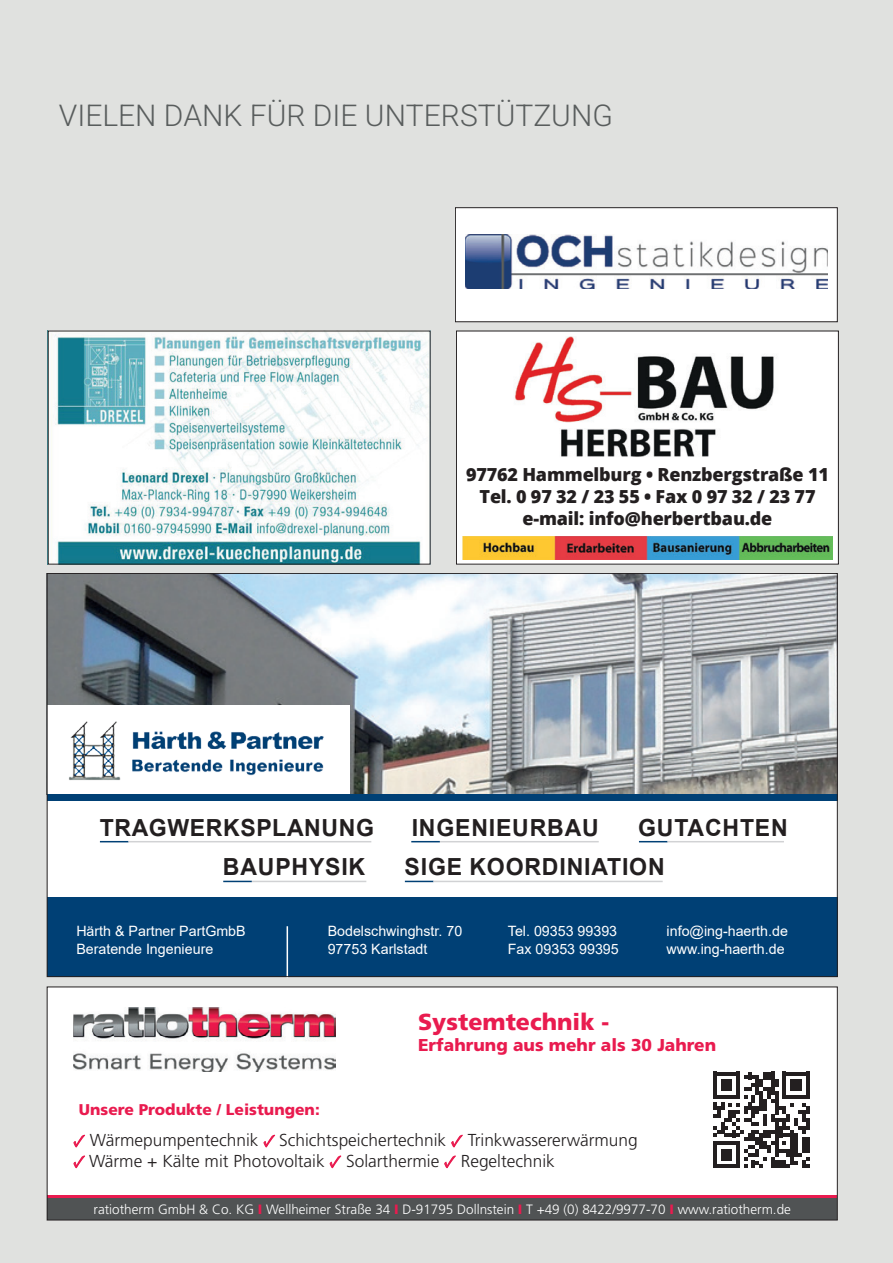
<style>
.page{position:relative;width:893px;height:1263px;background:#e0e1df}
.page>*{position:absolute;margin:0;border:0;box-sizing:border-box;transform-origin:0 0}
.t1{font:300 30px "Heebo";color:#595d5d}
.t2{font:700 23.55px "Arial";letter-spacing:.035em;color:#231f20}
.t3{font:900 23.25px "Frutiger LT Std";color:#e91b4f}
.t4{font:800 18px/21.6px "Open Sans";letter-spacing:-.01em;color:#231f20;text-align:center}
.t5{font:300 17.25px "Frutiger LT Std";color:#231f20}
.t6{font:900 17.25px "Frutiger LT Std";color:#e91b4f}
.t7{font:900 15.6px "Frutiger LT Std";color:#e91b4f}
.t8{font:14.25px/17.9px "Arial";color:#fff}
.t9{font:300 13.5px "Frutiger LT Std";color:#fff}
.s1{font-family:"Minion Pro";font-weight:400;color:#e91b4f}
.s2{font-weight:900;color:#e91b4f}
</style>
<div class="page">
<img style="left:50px;top:333px;width:379px;height:229px">
<div style="left:456px;top:331px;width:383px;height:233px;background:#fff"></div>
<img style="left:462px;top:536px;width:370px;height:23px">
<img style="left:514px;top:336px;width:260px;height:121px">
<div style="left:456px;top:331px;width:383px;height:233px;border:1px solid #231f20"></div>
<div style="left:455px;top:207px;width:383px;height:115px;background:#fff"></div>
<img style="left:465px;top:235px;width:363px;height:54px">
<div style="left:455px;top:207px;width:383px;height:115px;border:1px solid #231f20"></div>
<div style="left:47px;top:986px;width:791px;height:234px;background:#fff"></div>
<img style="left:73px;top:1008px;width:262px;height:64px">
<div style="left:48px;top:1198px;width:789px;height:22px;background:#505354"></div>
<hr style="left:48px;top:1195px;width:789px;height:3px;background:#e91b4f">
<img style="left:713px;top:1071px;width:97px;height:97px">
<svg style="left:713px;top:1072px;width:96px;height:96px"></svg>
<div style="left:47px;top:986px;width:791px;height:234px;border:1px solid #231f20"></div>
<div style="left:47px;top:573px;width:791px;height:404px;background:#fff"></div>
<div style="left:47px;top:897px;width:791px;height:80px;background:#004075"></div>
<img style="left:49px;top:575px;width:787px;height:219px">
<div style="left:47px;top:794px;width:791px;height:7px;background:#004075"></div>
<svg style="left:100px;top:841px;width:29px;height:1px"></svg>
<hr style="left:129px;top:841px;width:242px;height:1px;background:#d1d2d4">
<svg style="left:411px;top:841px;width:29px;height:1px"></svg>
<hr style="left:440px;top:841px;width:159px;height:1px;background:#d1d2d4">
<svg style="left:639px;top:841px;width:29px;height:1px"></svg>
<hr style="left:668px;top:841px;width:116px;height:1px;background:#d1d2d4">
<svg style="left:223px;top:881px;width:29px;height:1px"></svg>
<hr style="left:252px;top:881px;width:114px;height:1px;background:#d1d2d4">
<svg style="left:405px;top:881px;width:28px;height:1px"></svg>
<hr style="left:433px;top:881px;width:230px;height:1px;background:#d1d2d4">
<div style="left:47px;top:705px;width:303px;height:89px;background:#fff"></div>
<img style="left:69px;top:721px;width:255px;height:59px">
<hr style="left:287px;top:926px;width:1px;height:51px;background:#fff">
<h1 class="t1" style="left:59px;top:95px;width:555px">VIELEN DANK FÜR DIE UNTERSTÜTZUNG</h1>
<p class="t4" style="left:466px;top:463px;width:364px">97762 Hammelburg • Renzbergstraße 11<br>Tel. 0 97 32 / 23 55 • Fax 0 97 32 / 23 77 e-mail: info@herbertbau.de</p>
<h2 class="t2" style="left:100px;top:811px;width:276px">TRAGWERKSPLANUNG</h2>
<h2 class="t2" style="left:412px;top:811px;width:189px">INGENIEURBAU</h2>
<h2 class="t2" style="left:638px;top:811px;width:151px">GUTACHTEN</h2>
<h2 class="t2" style="left:223px;top:850px;width:144px">BAUPHYSIK</h2>
<h2 class="t2" style="left:405px;top:850px;width:262px">SIGE KOORDINIATION</h2>
<p class="t8" style="left:76px;top:922px;width:171px">Härth &amp; Partner PartGmbB<br>Beratende Ingenieure</p>
<p class="t8" style="left:328px;top:922px;width:136px">Bodelschwinghstr. 70<br>97753 Karlstadt</p>
<p class="t8" style="left:508px;top:922px;width:112px">Tel. 09353 99393<br>Fax 09353 99395</p>
<p class="t8" style="left:667px;top:922px;width:123px">info@ing-haerth.de www.ing-haerth.de</p>
<p class="t7" style="left:79px;top:1100px;width:242px">Unsere Produkte / Leistungen:</p>
<h3 class="t3" style="left:418px;top:1008px;width:193px">Systemtechnik -</h3>
<p class="t6" style="left:418px;top:1034px;width:300px">Erfahrung aus mehr als 30 Jahren</p>
<p class="t5" style="left:73px;top:1130px;width:566px"><span class="s1">✓</span> Wärmepumpentechnik <span class="s1">✓</span> Schichtspeichertechnik <span class="s1">✓</span> Trinkwassererwärmung</p>
<p class="t5" style="left:73px;top:1151px;width:483px"><span class="s1">✓</span> Wärme + Kälte mit Photovoltaik <span class="s1">✓</span> Solarthermie <span class="s1">✓</span> Regeltechnik</p>
<p class="t9" style="left:94px;top:1201px;width:699px">ratiotherm GmbH &amp; Co. KG <span class="s2">I</span> Wellheimer Straße 34 <span class="s2">I</span> D-91795 Dollnstein <span class="s2">I</span> T +49 (0) 8422/9977-70 <span class="s2">I</span> www.ratiotherm.de</p>
</div>
